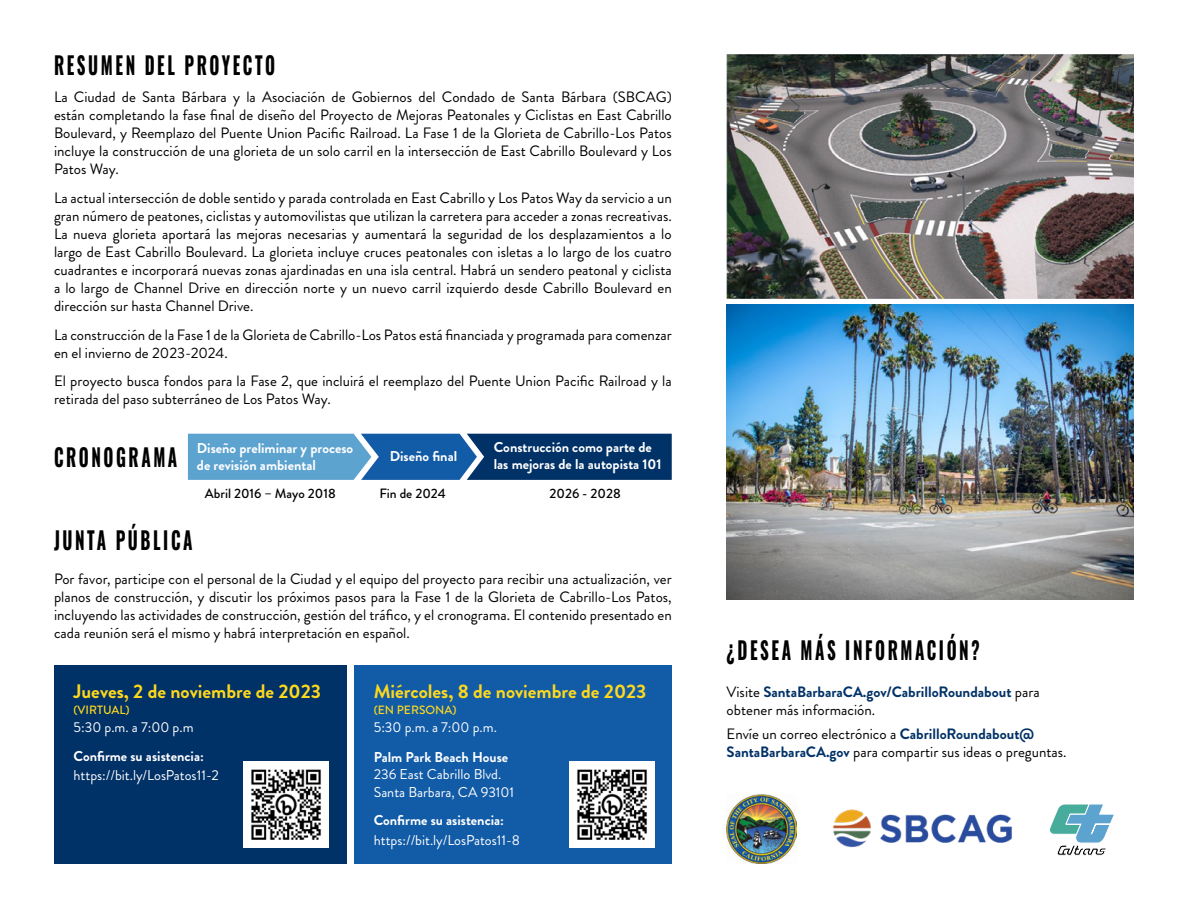
<style>
.page{position:relative;width:1188px;height:918px;background:#fff}
.page>*{position:absolute;margin:0;border:0;box-sizing:border-box;transform-origin:0 0}
.t1{font:700 24.3px "Oswald";letter-spacing:.15em;color:#000;scale:.7 1}
.t2{font:700 19.5px "Brandon Grotesque";color:#fed81d}
.t3{font:15px/18px "Brandon Grotesque";color:#000;text-align:justify}
.t4{font:700 15px/18px "Brandon Grotesque";color:#003167}
.t5{font:14.25px/17.1px "Brandon Grotesque";color:#fff}
.t6{font:700 14.25px/17.1px "Brandon Grotesque";color:#fff}
.t7{font:500 13.5px "Brandon Grotesque";color:#000}
.t8{font:500 12px "Brandon Grotesque";color:#fed81d}
.s1{font-weight:400}
.s2{font-weight:700}
.s3{font-weight:400;color:#000}
.s4{font-weight:700;color:#003167}
</style>
<div class="page">
<img style="left:727px;top:795px;width:69px;height:69px">
<img style="left:727px;top:304px;width:407px;height:295px">
<img style="left:727px;top:54px;width:407px;height:245px">
<img style="left:833px;top:809px;width:38px;height:39px">
<img style="left:880px;top:814px;width:132px;height:29px">
<svg style="left:1050px;top:804px;width:64px;height:52px"></svg>
<svg style="left:188px;top:434px;width:484px;height:46px;background:#2d699e"></svg>
<div style="left:54px;top:665px;width:293px;height:199px;background:#003167"></div>
<div style="left:354px;top:665px;width:318px;height:199px;background:#115ba7"></div>
<img style="left:569px;top:762px;width:85px;height:85px">
<img style="left:243px;top:762px;width:85px;height:85px">
<h1 class="t1" style="left:54px;top:43px;width:317px">RESUMEN DEL PROYECTO</h1>
<p class="t3" style="left:54px;top:88px;width:619px">La Ciudad de Santa Bárbara y la Asociación de Gobiernos del Condado de Santa Bárbara (SBCAG) están completando la fase final de diseño del Proyecto de Mejoras Peatonales y Ciclistas en East Cabrillo Boulevard, y Reemplazo del Puente Union Pacific Railroad. La Fase 1 de la Glorieta de Cabrillo-Los Patos incluye la construcción de una glorieta de un solo carril en la intersección de East Cabrillo Boulevard y Los Patos Way.</p>
<p class="t3" style="left:54px;top:189px;width:619px">La actual intersección de doble sentido y parada controlada en East Cabrillo y Los Patos Way da servicio a un gran número de peatones, ciclistas y automovilistas que utilizan la carretera para acceder a zonas recreativas.<br>La nueva glorieta aportará las mejoras necesarias y aumentará la seguridad de los desplazamientos a lo largo de East Cabrillo Boulevard. La glorieta incluye cruces peatonales con isletas a lo largo de los cuatro cuadrantes e incorporará nuevas zonas ajardinadas en una isla central. Habrá un sendero peatonal y ciclista a lo largo de Channel Drive en dirección norte y un nuevo carril izquierdo desde Cabrillo Boulevard en dirección sur hasta Channel Drive.</p>
<p class="t3" style="left:54px;top:326px;width:619px">La construcción de la Fase 1 de la Glorieta de Cabrillo-Los Patos está financiada y programada para comenzar en el invierno de 2023-2024.</p>
<p class="t3" style="left:54px;top:373px;width:619px">El proyecto busca fondos para la Fase 2, que incluirá el reemplazo del Puente Union Pacific Railroad y la retirada del paso subterráneo de Los Patos Way.</p>
<p class="t1" style="left:54px;top:436px;width:178px">CRONOGRAMA</p>
<p class="t6" style="left:197px;top:440px;width:158px">Diseño preliminar y proceso de revisión ambiental</p>
<p class="t6" style="left:390px;top:448px;width:69px">Diseño final</p>
<p class="t6" style="left:494px;top:438px;width:169px">Construcción como parte de las mejoras de la autopista 101</p>
<p class="t7" style="left:205px;top:484px;width:132px">Abril 2016 – Mayo 2018</p>
<p class="t7" style="left:379px;top:484px;width:68px">Fin de 2024</p>
<p class="t7" style="left:550px;top:484px;width:73px">2026 - 2028</p>
<h1 class="t1" style="left:54px;top:519px;width:199px">JUNTA PÚBLICA</h1>
<p class="t3" style="left:54px;top:570px;width:619px">Por favor, participe con el personal de la Ciudad y el equipo del proyecto para recibir una actualización, ver planos de construcción, y discutir los próximos pasos para la Fase 1 de la Glorieta de Cabrillo-Los Patos, incluyendo las actividades de construcción, gestión del tráfico, y el cronograma. El contenido presentado en cada reunión será el mismo y habrá interpretación en español.</p>
<p class="t2" style="left:74px;top:677px;width:249px">Jueves, 2 de noviembre de 2023</p>
<p class="t8" style="left:74px;top:702px;width:58px">(VIRTUAL)</p>
<p class="t6" style="left:74px;top:713px;width:132px;line-height:28.5px"><span class="s1">5:30 p.m. a 7:00 p.m<br></span>Confirme su asistencia:</p>
<p class="t5" style="left:74px;top:767px;width:147px">https://bit.ly/LosPatos11-2</p>
<p class="t2" style="left:374px;top:677px;width:274px">Miércoles, 8 de noviembre de 2023</p>
<p class="t8" style="left:374px;top:702px;width:84px">(EN PERSONA)</p>
<p class="t5" style="left:374px;top:719px;width:125px">5:30 p.m. a 7:00 p.m.</p>
<p class="t5" style="left:374px;top:749px;width:142px"><span class="s2">Palm Park Beach House<br></span>236 East Cabrillo Blvd.<br>Santa Barbara, CA 93101</p>
<p class="t5" style="left:374px;top:811px;width:148px;line-height:19.5px"><span class="s2">Confirme su asistencia: </span>https://bit.ly/LosPatos11-8</p>
<h1 class="t1" style="left:727px;top:628px;width:363px">¿DESEA MÁS INFORMACIÓN?</h1>
<p class="t4" style="left:727px;top:683px;width:315px"><span class="s3">Visite</span> SantaBarbaraCA.gov/CabrilloRoundabout <span class="s3">para obtener más información.</span></p>
<p class="t3" style="left:727px;top:726px;width:342px">Envíe un correo electrónico a <span class="s4">CabrilloRoundabout@<br>SantaBarbaraCA.gov</span> para compartir sus ideas o preguntas.</p>
</div>
